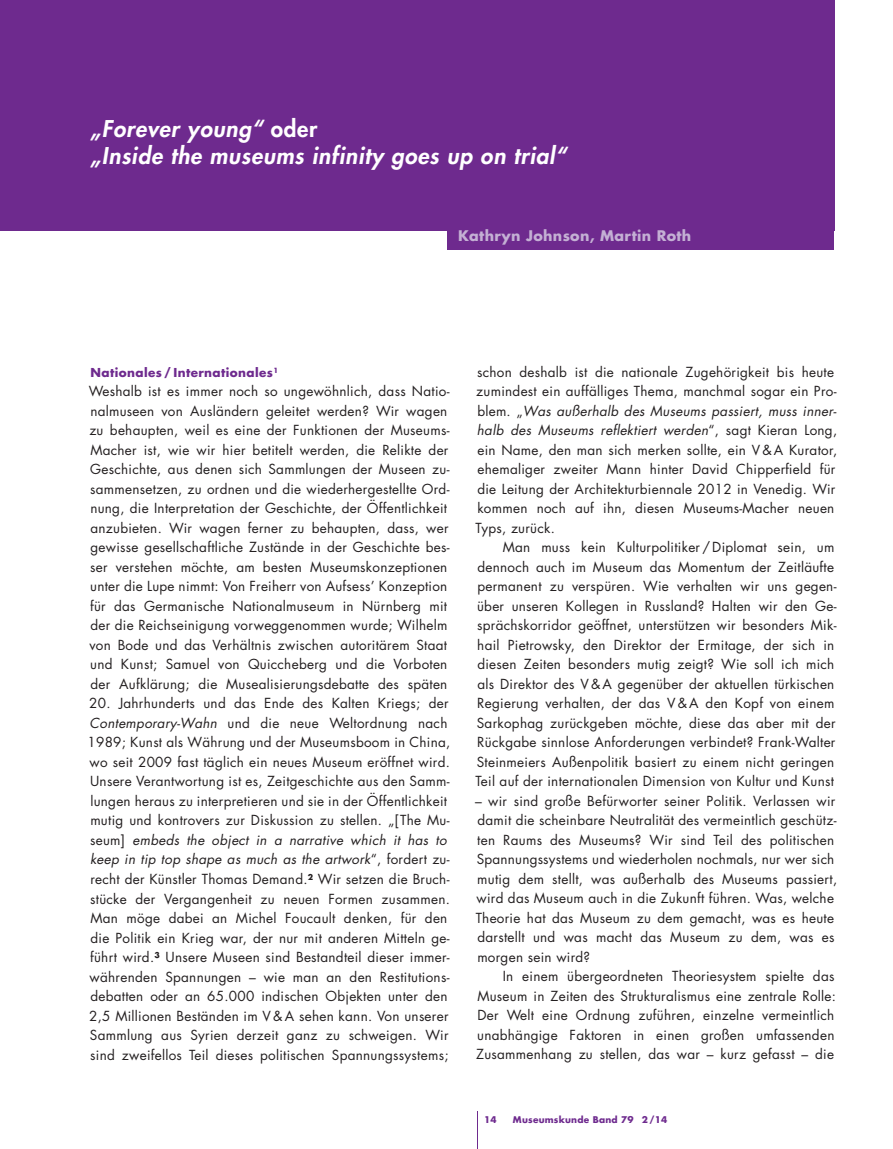
<style>
.page{position:relative;width:893px;height:1149px;background:#fff}
.page>*{position:absolute;margin:0;border:0;box-sizing:border-box;transform-origin:0 0}
.t1{font:italic 800 22.5px/27px "Futura";letter-spacing:.035em;color:#fff}
.t2{font:700 14.25px "Futura";letter-spacing:.025em;color:#c4b0d4}
.t3{font:13.5px/19.5px "Futura";letter-spacing:.02em;color:#231f20}
.t4{font:700 12px "Futura";letter-spacing:.035em;color:#6e2a8e}
.t5{font:700 9px "Futura";letter-spacing:.025em;color:#6e2a8e}
.s1{font-style:normal}
.s2{font-style:italic}
</style>
<div class="page">
<hr style="left:477px;top:1111px;width:1px;height:38px;background:#6e2a8e">
<div style="left:447px;top:214px;width:387px;height:36px;background:#6e2a8e"></div>
<div style="left:0;top:0;width:834px;height:231px;background:#6e2a8e"></div>
<h1 class="t1" style="left:90px;top:114px;width:478px">„Forever young“ <span class="s1">oder<br></span>„Inside the museums infinity goes up on trial“</h1>
<p class="t2" style="left:458px;top:226px;width:235px">Kathryn Johnson, Martin Roth</p>
<p class="t4" style="left:90px;top:364px;width:189px">Nationales / Internationales<sup>1</sup></p>
<p class="t3" style="left:89px;top:381px;width:362px">Weshalb ist es immer noch so ungewöhnlich, dass Natio&shy;nalmuseen von Ausländern geleitet werden? Wir wagen zu behaupten, weil es eine der Funktionen der Museums-Macher ist, wie wir hier betitelt werden, die Relikte der Geschichte, aus denen sich Sammlungen der Museen zu&shy;sammensetzen, zu ordnen und die wiederhergestellte Ord&shy;nung, die Interpretation der Geschichte, der Öffentlichkeit anzubieten. Wir wagen ferner zu behaupten, dass, wer gewisse gesellschaftliche Zustände in der Geschichte bes&shy;ser verstehen möchte, am besten Museumskonzeptionen unter die Lupe nimmt: Von Freiherr von Aufsess’ Konzeption für das Germanische Nationalmuseum in Nürnberg mit der die Reichseinigung vorweggenommen wurde; Wilhelm von Bode und das Verhältnis zwischen autoritärem Staat und Kunst; Samuel von Quiccheberg und die Vorboten der Aufklärung; die Musealisierungsdebatte des späten</p>
<p class="t3" style="left:88px;top:693px;width:364px">20. Jahrhunderts und das Ende des Kalten Kriegs; der <span class="s2">Contemporary-Wahn</span> und die neue Weltordnung nach 1989; Kunst als Währung und der Museumsboom in China, wo seit 2009 fast täglich ein neues Museum eröffnet wird.<br>Unsere Verantwortung ist es, Zeitgeschichte aus den Samm&shy;lungen heraus zu interpretieren und sie in der Öffentlichkeit mutig und kontrovers zur Diskussion zu stellen. „[The Mu&shy;seum] <span class="s2">embeds the object in a narrative which it has to keep in tip top shape as much as the artwork</span>“, fordert zu&shy;recht der Künstler Thomas Demand.<sup>2</sup> Wir setzen die Bruch&shy;stücke der Vergangenheit zu neuen Formen zusammen.<br>Man möge dabei an Michel Foucault denken, für den die Politik ein Krieg war, der nur mit anderen Mitteln ge&shy;führt wird.<sup>3</sup> Unsere Museen sind Bestandteil dieser immer&shy;währenden Spannungen – wie man an den Restitutions&shy;debatten oder an 65.000 indischen Objekten unter den 2,5 Millionen Beständen im V &amp; A sehen kann. Von unserer Sammlung aus Syrien derzeit ganz zu schweigen. Wir sind zweifellos Teil dieses politischen Spannungssystems;</p>
<p class="t3" style="left:476px;top:362px;width:363px">schon deshalb ist die nationale Zugehörigkeit bis heute zumindest ein auffälliges Thema, manchmal sogar ein Pro&shy;blem. „<span class="s2">Was außerhalb des Museums passiert, muss inner&shy;halb des Museums reflektiert werden</span>“, sagt Kieran Long, ein Name, den man sich merken sollte, ein V &amp; A Kurator, ehemaliger zweiter Mann hinter David Chipperfield für die Leitung der Architekturbiennale 2012 in Venedig. Wir kommen noch auf ihn, diesen Museums-Macher neuen Typs, zurück.</p>
<p class="t3" style="left:476px;top:537px;width:362px;text-indent:27px">Man muss kein Kulturpolitiker / Diplomat sein, um dennoch auch im Museum das Momentum der Zeitläufte permanent zu verspüren. Wie verhalten wir uns gegen&shy;über unseren Kollegen in Russland? Halten wir den Ge&shy;sprächskorridor geöffnet, unterstützen wir besonders Mik&shy;hail Pietrowsky, den Direktor der Ermitage, der sich in diesen Zeiten besonders mutig zeigt? Wie soll ich mich als Direktor des V &amp; A gegenüber der aktuellen türkischen Regierung verhalten, der das V &amp; A den Kopf von einem Sarkophag zurückgeben möchte, diese das aber mit der Rückgabe sinnlose Anforderungen verbindet? Frank-Walter Steinmeiers Außenpolitik basiert zu einem nicht geringen Teil auf der internationalen Dimension von Kultur und Kunst</p>
<p class="t3" style="left:475px;top:791px;width:364px">– wir sind große Befürworter seiner Politik. Verlassen wir damit die scheinbare Neutralität des vermeintlich geschütz&shy;ten Raums des Museums? Wir sind Teil des politischen Spannungssystems und wiederholen nochmals, nur wer sich mutig dem stellt, was außerhalb des Museums passiert, wird das Museum auch in die Zukunft führen. Was, welche Theorie hat das Museum zu dem gemacht, was es heute darstellt und was macht das Museum zu dem, was es morgen sein wird?</p>
<p class="t3" style="left:476px;top:966px;width:361px;text-align:justify;text-indent:27px">In einem übergeordneten Theoriesystem spielte das Museum in Zeiten des Strukturalismus eine zentrale Rolle:<br>Der Welt eine Ordnung zuführen, einzelne vermeintlich unabhängige Faktoren in einen großen umfassenden Zusammenhang zu stellen, das war – kurz gefasst – die</p>
<p class="t5" style="left:484px;top:1113px;width:14px">14</p>
<p class="t5" style="left:513px;top:1113px;width:156px">Museumskunde Band 79 2 /14</p>
</div>
